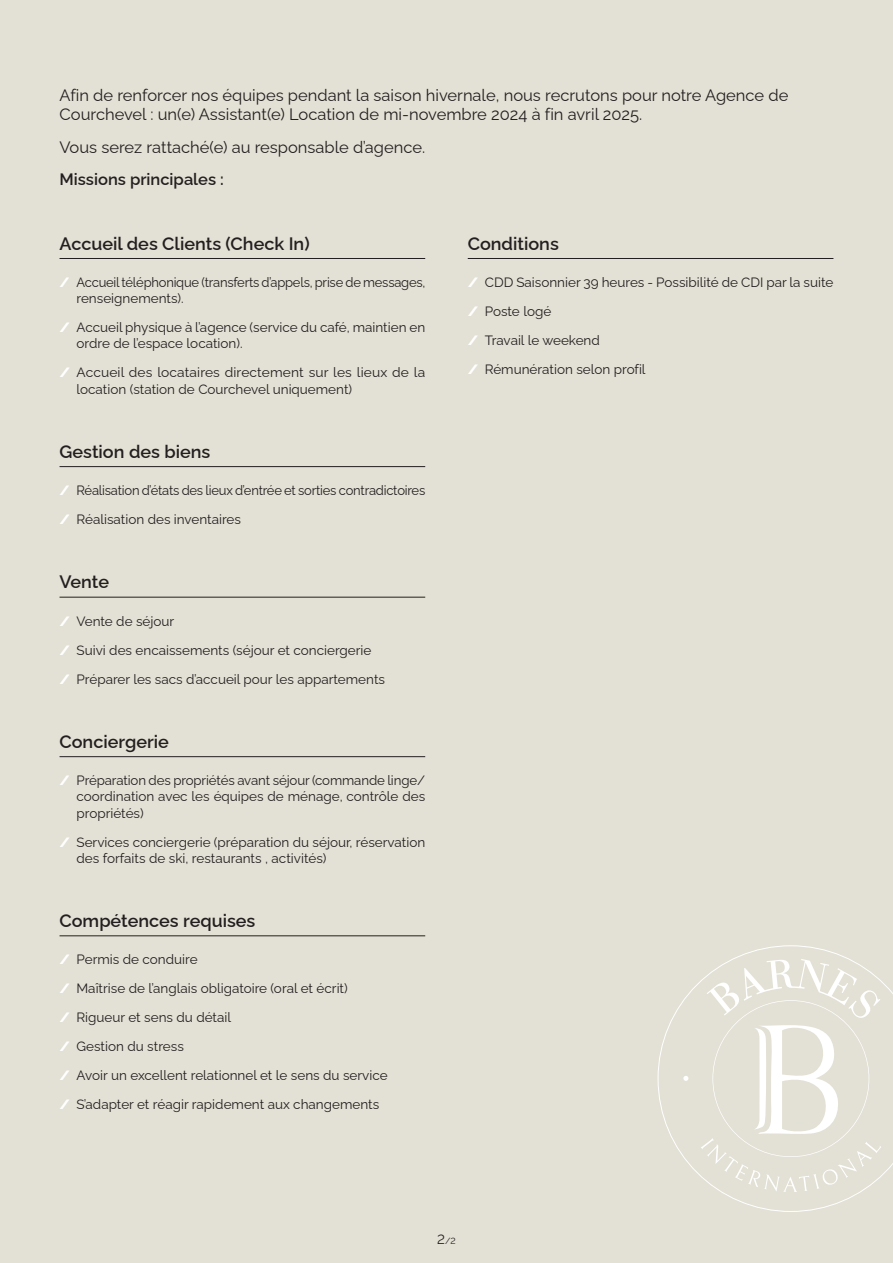
<style>
.page{position:relative;width:893px;height:1263px;background:#e3e1d5}
.page>*{position:absolute;margin:0;border:0;box-sizing:border-box;transform-origin:0 0}
.titre_mission{font:600 18px "Raleway";color:#231f20}
.t1{font:16.5px/19.8px "Raleway";color:#231f20}
.t2{font:600 16.5px "Raleway";color:#231f20}
.courant{font:13.5px/16.2px "Raleway";color:#231f20}
.courant-2{font:13.5px/16.2px "Raleway";color:#231f20;scale:.96 1}
.t3{font:9px "Raleway";color:#231f20}
.s1{font-weight:900;color:#fff}
.s2{font-size:13.5px}
</style>
<div class="page">
<svg style="left:658px;top:945px;width:235px;height:267px"></svg>
<svg style="left:683px;top:1075px;width:6px;height:6px"></svg>
<svg style="left:700px;top:959px;width:181px;height:233px"></svg>
<hr style="left:60px;top:258px;width:365px;height:1px;background:#231f20">
<hr style="left:60px;top:466px;width:365px;height:1px;background:#231f20">
<hr style="left:60px;top:597px;width:365px;height:1px;background:#231f20">
<hr style="left:60px;top:756px;width:365px;height:1px;background:#231f20">
<hr style="left:60px;top:935px;width:365px;height:1px;background:#231f20">
<hr style="left:468px;top:258px;width:365px;height:1px;background:#231f20">
<p class="t1" style="left:60px;top:83px;width:730px">Afin de renforcer nos équipes pendant la saison hivernale, nous recrutons pour notre Agence de<br>Courchevel : un(e) Assistant(e) Location de mi-novembre 2024 à fin avril 2025.</p>
<p class="t1" style="left:60px;top:135px;width:367px">Vous serez rattaché(e) au responsable d’agence.</p>
<p class="t2" style="left:60px;top:166px;width:166px">Missions principales :</p>
<p class="titre_mission" style="left:60px;top:229px;width:252px">Accueil des Clients (Check In)</p>
<p class="courant-2" style="left:77px;top:273px;width:365px;text-indent:-17px"><span class="s1">/</span> Accueil téléphonique (transferts d’appels, prise de messages, renseignements).</p>
<p class="courant" style="left:77px;top:318px;width:350px;text-indent:-17px"><span class="s1">/</span> Accueil physique à l’agence (service du café, maintien en ordre de l’espace location).</p>
<p class="courant" style="left:77px;top:363px;width:350px;text-indent:-17px"><span class="s1">/</span> Accueil des locataires directement sur les lieux de la location (station de Courchevel uniquement)</p>
<p class="titre_mission" style="left:60px;top:437px;width:152px">Gestion des biens</p>
<p class="courant-2" style="left:60px;top:481px;width:383px"><span class="s1">/</span> Réalisation d’états des lieux d’entrée et sorties contradictoires</p>
<p class="courant" style="left:60px;top:510px;width:183px"><span class="s1">/</span> Réalisation des inventaires</p>
<p class="titre_mission" style="left:60px;top:567px;width:51px">Vente</p>
<p class="courant" style="left:60px;top:611px;width:116px"><span class="s1">/</span> Vente de séjour</p>
<p class="courant" style="left:60px;top:640px;width:313px"><span class="s1">/</span> Suivi des encaissements (séjour et conciergerie</p>
<p class="courant" style="left:60px;top:669px;width:327px"><span class="s1">/</span> Préparer les sacs d’accueil pour les appartements</p>
<p class="titre_mission" style="left:60px;top:727px;width:111px">Conciergerie</p>
<p class="courant" style="left:77px;top:771px;width:350px;text-align:justify;text-indent:-17px"><span class="s1">/</span> Préparation des propriétés avant séjour (commande linge/ coordination avec les équipes de ménage, contrôle des propriétés)</p>
<p class="courant" style="left:77px;top:832px;width:350px;text-indent:-17px"><span class="s1">/</span> Services conciergerie (préparation du séjour, réservation des forfaits de ski, restaurants , activités)</p>
<p class="titre_mission" style="left:60px;top:906px;width:197px">Compétences requises</p>
<p class="courant" style="left:60px;top:950px;width:140px"><span class="s1">/</span> Permis de conduire</p>
<p class="courant" style="left:60px;top:979px;width:290px"><span class="s1">/</span> Maîtrise de l’anglais obligatoire (oral et écrit)</p>
<p class="courant" style="left:60px;top:1008px;width:173px"><span class="s1">/</span> Rigueur et sens du détail</p>
<p class="courant" style="left:60px;top:1037px;width:126px"><span class="s1">/</span> Gestion du stress</p>
<p class="courant" style="left:60px;top:1066px;width:330px"><span class="s1">/</span> Avoir un excellent relationnel et le sens du service</p>
<p class="courant" style="left:60px;top:1095px;width:321px"><span class="s1">/</span> S’adapter et réagir rapidement aux changements</p>
<p class="titre_mission" style="left:468px;top:229px;width:93px">Conditions</p>
<p class="courant" style="left:468px;top:273px;width:367px"><span class="s1">/</span> CDD Saisonnier 39 heures - Possibilité de CDI par la suite</p>
<p class="courant" style="left:468px;top:302px;width:85px"><span class="s1">/</span> Poste logé</p>
<p class="courant" style="left:468px;top:331px;width:134px"><span class="s1">/</span> Travail le weekend</p>
<p class="courant" style="left:468px;top:360px;width:179px"><span class="s1">/</span> Rémunération selon profil</p>
<p class="t3" style="left:437px;top:1233px;width:20px"><span class="s2">2</span>/2</p>
</div>
